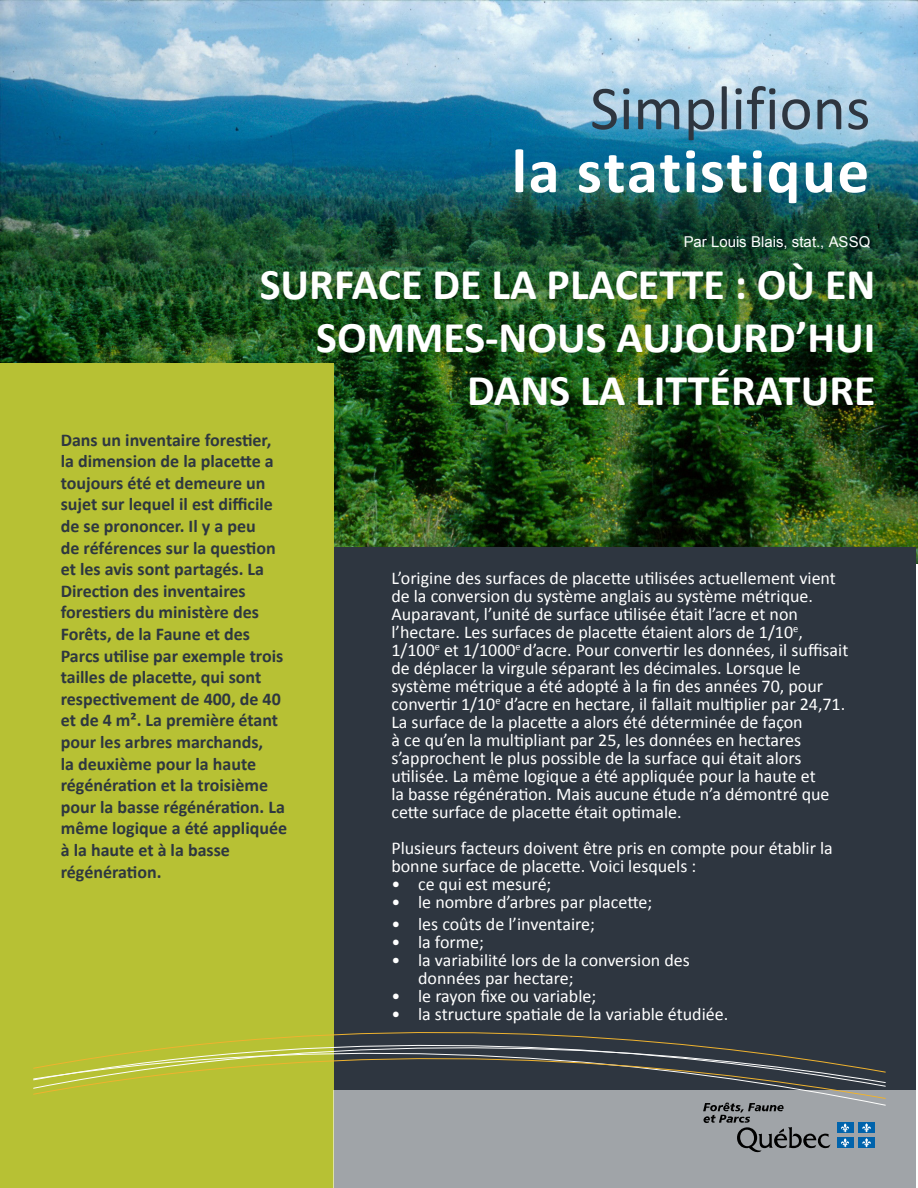
<style>
.page{position:relative;width:918px;height:1188px;background:#fff}
.page>*{position:absolute;margin:0;border:0;box-sizing:border-box;transform-origin:0 0}
.t1{font:700 63px "Calibri";letter-spacing:.025em;color:#fff}
.t2{font:63px "Calibri";color:#2e3640}
.Titre{font:700 43.95px/52.7px "Calibri";color:#fff;text-align:right}
.t3{font:18px/18px "Calibri";color:#fff}
.Normal_2{font:700 18px/21.6px "Calibri";color:#2e3740}
.t4{font:17.7px/18px "Calibri";color:#fff}
.t5{font:15px "Arial";color:#fff}
</style>
<div class="page">
<img style="left:0;top:0;width:918px;height:564px">
<div style="left:309px;top:547px;width:607px;height:641px;background:#2e3640"></div>
<div style="left:0;top:363px;width:334px;height:825px;background:#b7c134"></div>
<div style="left:333px;top:1091px;width:585px;height:97px;background:#a0a4a8"></div>
<svg style="left:343px;top:1032px;width:191px;height:2px"></svg>
<svg style="left:33px;top:1034px;width:853px;height:65px"></svg>
<svg style="left:703px;top:1103px;width:127px;height:49px"></svg>
<div style="left:837px;top:1123px;width:16px;height:10px;background:#0063ac"></div>
<svg style="left:841px;top:1123px;width:8px;height:9px"></svg>
<div style="left:858px;top:1123px;width:17px;height:10px;background:#0063ac"></div>
<svg style="left:862px;top:1123px;width:9px;height:9px"></svg>
<div style="left:837px;top:1138px;width:16px;height:10px;background:#0063ac"></div>
<svg style="left:841px;top:1138px;width:8px;height:9px"></svg>
<div style="left:858px;top:1138px;width:17px;height:10px;background:#0063ac"></div>
<svg style="left:862px;top:1138px;width:9px;height:9px"></svg>
<h1 class="t2" style="left:590px;top:69px;width:282px">Simplifions</h1>
<h1 class="t1" style="left:512px;top:132px;width:359px">la statistique</h1>
<p class="t5" style="left:684px;top:232px;width:188px">Par Louis Blais, stat., ASSQ</p>
<p class="Titre" style="left:260px;top:256px;width:617px">SURFACE DE LA PLACETTE : OÙ EN<br>SOMMES-NOUS AUJOURD’HUI<br>DANS LA LITTÉRATURE</p>
<p class="Normal_2" style="left:61px;top:428px;width:228px">Dans un inventaire forestier, la dimension de la placette a toujours été et demeure un sujet sur lequel il est difficile de se prononcer. Il y a peu<br>de références sur la question et les avis sont partagés. La<br>Direction des inventaires forestiers du ministère des<br>Forêts, de la Faune et des<br>Parcs utilise par exemple trois tailles de placette, qui sont respectivement de 400, de 40 et de 4 m². La première étant pour les arbres marchands,<br>la deuxième pour la haute régénération et la troisième pour la basse régénération. La même logique a été appliquée à la haute et à la basse régénération.</p>
<p class="t3" style="left:391px;top:568px;width:458px">L’origine des surfaces de placette utilisées actuellement vient de la conversion du système anglais au système métrique.<br>Auparavant, l’unité de surface utilisée était l’acre et non l’hectare. Les surfaces de placette étaient alors de 1/10<sup>e</sup>, 1/100<sup>e</sup> et 1/1000<sup>e</sup> d’acre. Pour convertir les données, il suffisait de déplacer la virgule séparant les décimales. Lorsque le système métrique a été adopté à la fin des années 70, pour convertir 1/10<sup>e</sup> d’acre en hectare, il fallait multiplier par 24,71.<br>La surface de la placette a alors été déterminée de façon<br>à ce qu’en la multipliant par 25, les données en hectares s’approchent le plus possible de la surface qui était alors utilisée. La même logique a été appliquée pour la haute et<br>la basse régénération. Mais aucune étude n’a démontré que cette surface de placette était optimale.</p>
<p class="t3" style="left:391px;top:838px;width:443px">Plusieurs facteurs doivent être pris en compte pour établir la bonne surface de placette. Voici lesquels :</p>
<p class="t3" style="left:391px;top:874px;width:162px">• ce qui est mesuré;</p>
<p class="t3" style="left:391px;top:892px;width:263px">• le nombre d’arbres par placette;</p>
<p class="t3" style="left:391px;top:914px;width:205px">• les coûts de l’inventaire;</p>
<p class="t3" style="left:391px;top:932px;width:94px">• la forme;</p>
<p class="t4" style="left:418px;top:950px;width:273px;text-indent:-27px">• la variabilité lors de la conversion des données par hectare;</p>
<p class="t3" style="left:391px;top:986px;width:206px">• le rayon fixe ou variable;</p>
<p class="t3" style="left:391px;top:1004px;width:338px">• la structure spatiale de la variable étudiée.</p>
</div>
